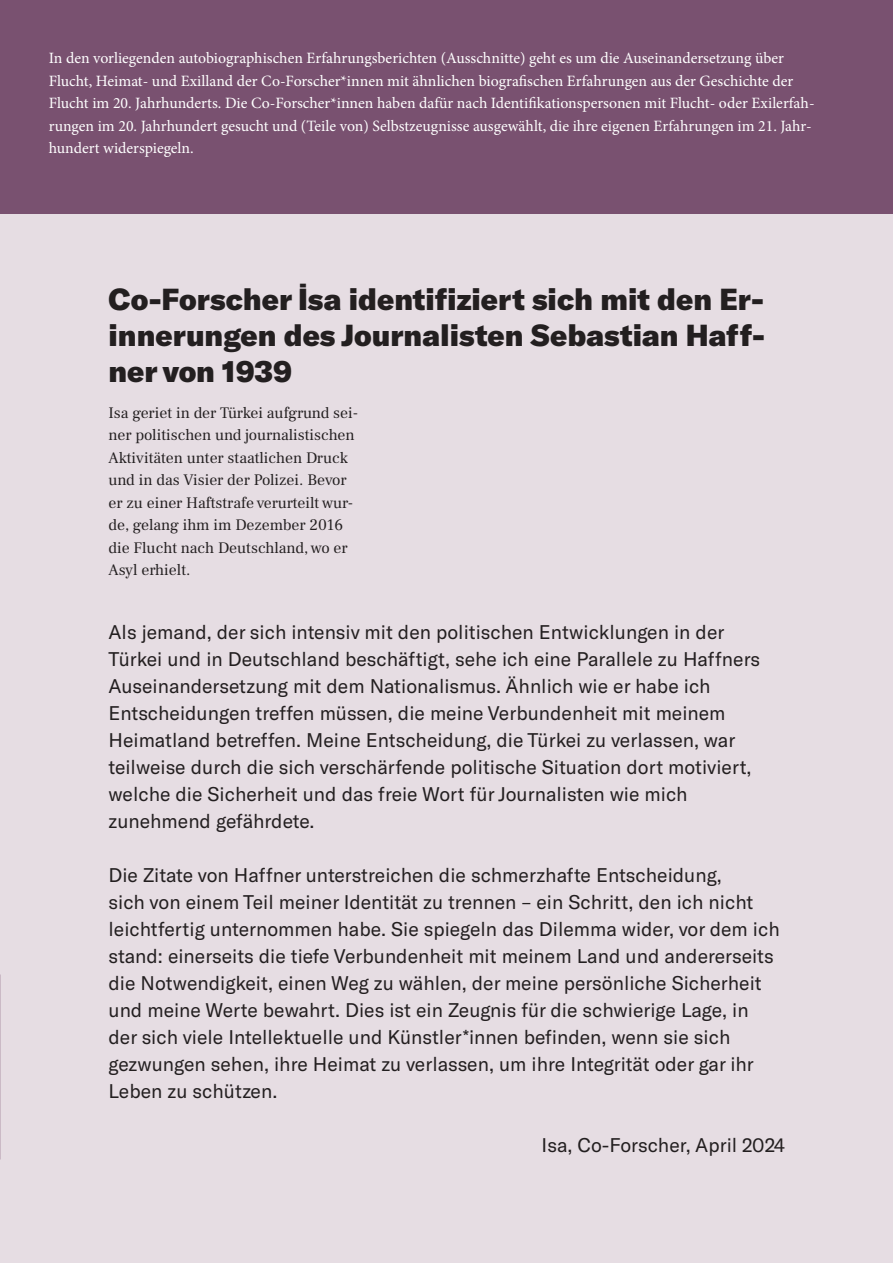
<style>
.page{position:relative;width:893px;height:1263px;background:#e6dde3}
.page>*{position:absolute;margin:0;border:0;box-sizing:border-box;transform-origin:0 0}
.t1{font:900 30px/36px "GT America";color:#231f20;text-align:justify}
.t2{font:19.5px/27px "GT America";color:#231f20}
.t3{font:15.75px/22.5px "Minion Pro";color:#fff}
.t4{font:15.75px/22.5px "Frank Ruhl Libre";color:#231f20}
</style>
<div class="page">
<div style="left:0;top:0;width:893px;height:213px;background:#795170"></div>
<p class="t3" style="left:49px;top:47px;width:767px">In den vorliegenden autobiographischen Erfahrungsberichten (Ausschnitte) geht es um die Auseinandersetzung über Flucht, Heimat- und Exilland der Co-Forscher*innen mit ähnlichen biografischen Erfahrungen aus der Geschichte der Flucht im 20. Jahrhunderts. Die Co-Forscher*innen haben dafür nach Identifikationspersonen mit Flucht- oder Exilerfah&shy;rungen im 20. Jahrhundert gesucht und (Teile von) Selbstzeugnisse ausgewählt, die ihre eigenen Erfahrungen im 21. Jahr&shy;hundert widerspiegeln.</p>
<p class="t1" style="left:109px;top:280px;width:658px">Co-Forscher İsa identifiziert sich mit den Er&shy;innerungen des Journalisten Sebastian Haff&shy;ner von 1939</p>
<p class="t4" style="left:109px;top:401px;width:251px">Isa geriet in der Türkei aufgrund sei&shy;ner politischen und journalistischen Aktivitäten unter staatlichen Druck und in das Visier der Polizei. Bevor er zu einer Haftstrafe verurteilt wur&shy;de, gelang ihm im Dezember 2016 die Flucht nach Deutschland, wo er Asyl erhielt.</p>
<p class="t2" style="left:109px;top:619px;width:653px">Als jemand, der sich intensiv mit den politischen Entwicklungen in der Türkei und in Deutschland beschäftigt, sehe ich eine Parallele zu Haffners Auseinandersetzung mit dem Nationalismus. Ähnlich wie er habe ich Entscheidungen treffen müssen, die meine Verbundenheit mit meinem Heimatland betreffen. Meine Entscheidung, die Türkei zu verlassen, war teilweise durch die sich verschärfende politische Situation dort motiviert, welche die Sicherheit und das freie Wort für Journalisten wie mich zunehmend gefährdete.</p>
<p class="t2" style="left:109px;top:862px;width:673px">Die Zitate von Haffner unterstreichen die schmerzhafte Entscheidung,<br>sich von einem Teil meiner Identität zu trennen – ein Schritt, den ich nicht leichtfertig unternommen habe. Sie spiegeln das Dilemma wider, vor dem ich stand: einerseits die tiefe Verbundenheit mit meinem Land und andererseits die Notwendigkeit, einen Weg zu wählen, der meine persönliche Sicherheit und meine Werte bewahrt. Dies ist ein Zeugnis für die schwierige Lage, in der sich viele Intellektuelle und Künstler*innen befinden, wenn sie sich gezwungen sehen, ihre Heimat zu verlassen, um ihre Integrität oder gar ihr Leben zu schützen.</p>
<p class="t2" style="left:542px;top:1132px;width:245px">Isa, Co-Forscher, April 2024</p>
</div>
